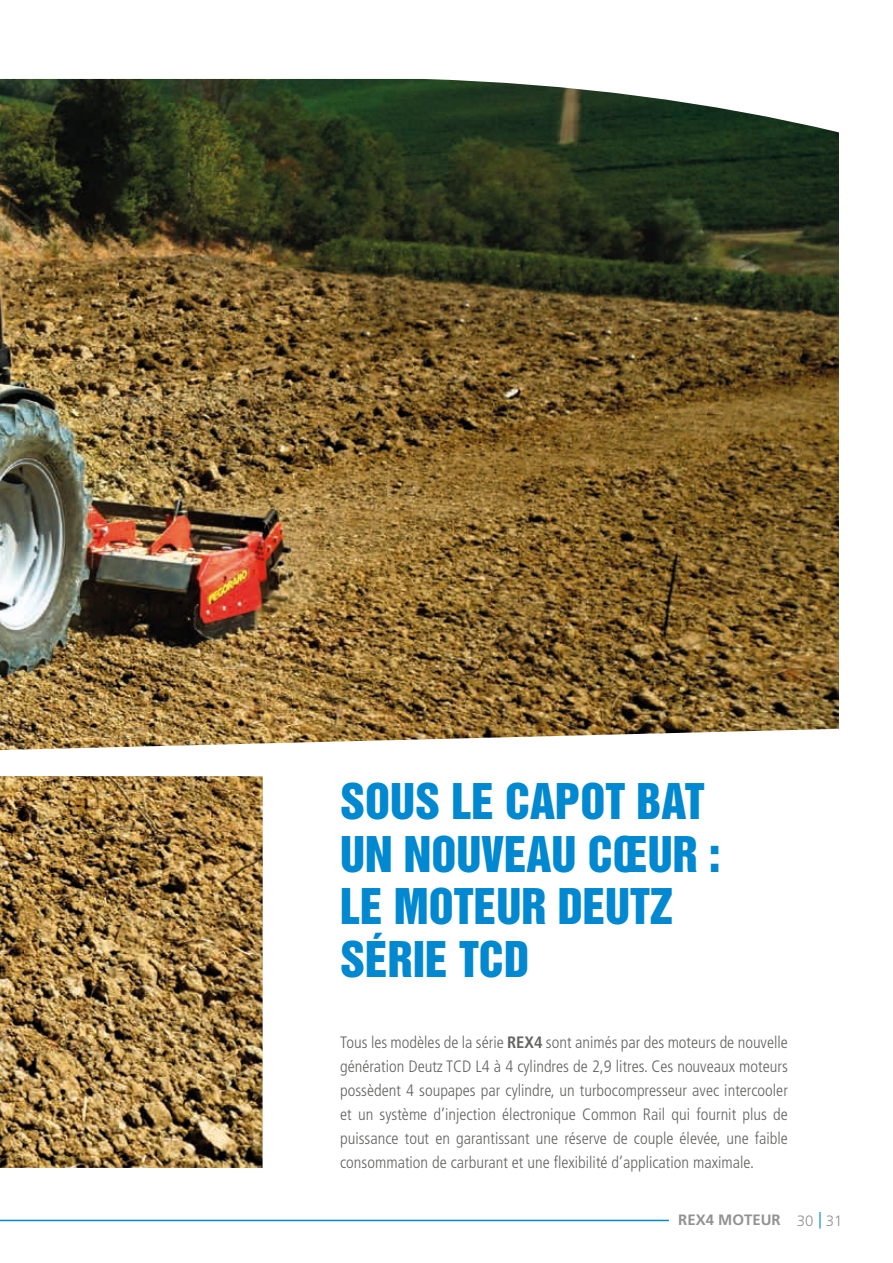
<style>
.page{position:relative;width:893px;height:1263px;background:#fff}
.page>*{position:absolute;margin:0;border:0;box-sizing:border-box;transform-origin:0 0}
.t1{font:45px/52.5px "Helvetica Inserat";color:#0088d0}
.t2{font:300 condensed 16.5px/24px "Frutiger LT";color:#646463;text-align:justify}
.t3{font:700 15px "Frutiger LT";color:#939292}
.s1{font-weight:700}
.s2{font-weight:300}
</style>
<div class="page">
<img style="left:0;top:79px;width:839px;height:1089px">
<hr style="left:0;top:1220px;width:669px;height:1px;background:#0088d0">
<svg style="left:819px;top:1212px;width:1px;height:16px"></svg>
<h1 class="t1" style="left:340px;top:776px;width:382px">SOUS LE CAPOT BAT<br>UN NOUVEAU CŒUR :<br>LE MOTEUR DEUTZ<br>SÉRIE TCD</h1>
<p class="t2" style="left:340px;top:1030px;width:449px">Tous les modèles de la série <span class="s1">REX4</span> sont animés par des moteurs de nouvelle génération Deutz TCD L4 à 4 cylindres de 2,9 litres. Ces nouveaux moteurs possèdent 4 soupapes par cylindre, un turbocompresseur avec intercooler et un système d’injection électronique Common Rail qui fournit plus de puissance tout en garantissant une réserve de couple élevée, une faible consommation de carburant et une flexibilité d’application maximale.</p>
<p class="t3" style="left:678px;top:1211px;width:166px">REX4 MOTEUR <span class="s2">30 31</span></p>
</div>
